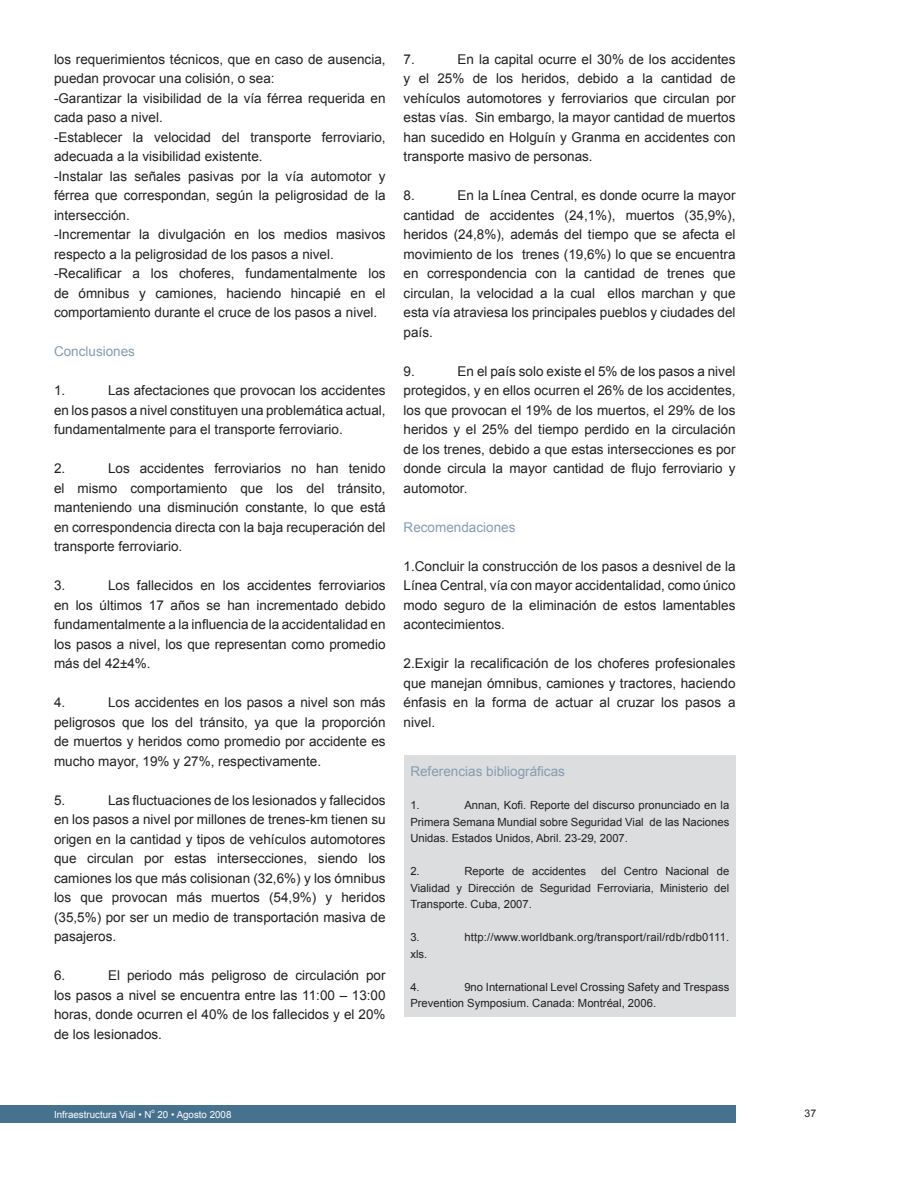
<style>
.page{position:relative;width:918px;height:1188px;background:#fff}
.page>*{position:absolute;margin:0;border:0;box-sizing:border-box;transform-origin:0 0}
.texto{font:13.5px/19.5px "Arial";color:#231f20;text-align:justify}
.subtitulo_1{font:13.5px "Arial";color:#869cb1}
.bibliografia{font:11.25px/16.5px "Arial";color:#231f20;text-align:justify}
.t1{font:10.5px "Arial";color:#231f20}
.t2{font:9.75px "Arial";color:#fff}
.t3{font:6px "Arial";color:#fff}
</style>
<div class="page">
<div style="left:0;top:1105px;width:736px;height:18px;background:#46718f"></div>
<div style="left:404px;top:756px;width:332px;height:261px;background:#dcdddf"></div>
<p class="texto" style="left:54px;top:49px;width:333px">los requerimientos técnicos, que en caso de ausencia, puedan provocar una colisión, o sea:</p>
<p class="texto" style="left:54px;top:88px;width:333px">-Garantizar la visibilidad de la vía férrea requerida en cada paso a nivel.</p>
<p class="texto" style="left:54px;top:127px;width:333px">-Establecer la velocidad del transporte ferroviario, adecuada a la visibilidad existente.</p>
<p class="texto" style="left:54px;top:166px;width:333px">-Instalar las señales pasivas por la vía automotor y férrea que correspondan, según la peligrosidad de la intersección.</p>
<p class="texto" style="left:54px;top:225px;width:333px">-Incrementar la divulgación en los medios masivos respecto a la peligrosidad de los pasos a nivel.</p>
<p class="texto" style="left:54px;top:264px;width:333px">-Recalificar a los choferes, fundamentalmente los de ómnibus y camiones, haciendo hincapié en el comportamiento durante el cruce de los pasos a nivel.</p>
<p class="subtitulo_1" style="left:54px;top:344px;width:83px">Conclusiones</p>
<p class="texto" style="left:54px;top:381px;width:13px">1.</p>
<p class="texto" style="left:54px;top:381px;width:333px;text-indent:54px">Las afectaciones que provocan los accidentes en los pasos a nivel constituyen una problemática actual, fundamentalmente para el transporte ferroviario.</p>
<p class="texto" style="left:54px;top:459px;width:13px">2.</p>
<p class="texto" style="left:54px;top:459px;width:333px;text-indent:54px">Los accidentes ferroviarios no han tenido el mismo comportamiento que los del tránsito, manteniendo una disminución constante, lo que está en correspondencia directa con la baja recuperación del transporte ferroviario.</p>
<p class="texto" style="left:54px;top:576px;width:13px">3.</p>
<p class="texto" style="left:54px;top:576px;width:333px;text-indent:54px">Los fallecidos en los accidentes ferroviarios en los últimos 17 años se han incrementado debido fundamentalmente a la influencia de la accidentalidad en los pasos a nivel, los que representan como promedio más del 42±4%.</p>
<p class="texto" style="left:54px;top:693px;width:13px">4.</p>
<p class="texto" style="left:54px;top:693px;width:333px;text-indent:54px">Los accidentes en los pasos a nivel son más peligrosos que los del tránsito, ya que la proporción de muertos y heridos como promedio por accidente es mucho mayor, 19% y 27%, respectivamente.</p>
<p class="texto" style="left:54px;top:790px;width:13px">5.</p>
<p class="texto" style="left:54px;top:790px;width:333px;text-indent:54px">Las fluctuaciones de los lesionados y fallecidos en los pasos a nivel por millones de trenes-km tienen su origen en la cantidad y tipos de vehículos automotores que circulan por estas intersecciones, siendo los camiones los que más colisionan (32,6%) y los ómnibus los que provocan más muertos (54,9%) y heridos (35,5%) por ser un medio de transportación masiva de pasajeros.</p>
<p class="texto" style="left:54px;top:966px;width:13px">6.</p>
<p class="texto" style="left:54px;top:966px;width:333px;text-indent:54px">El periodo más peligroso de circulación por los pasos a nivel se encuentra entre las 11:00 – 13:00 horas, donde ocurren el 40% de los fallecidos y el 20% de los lesionados.</p>
<p class="texto" style="left:404px;top:49px;width:333px;text-indent:54px">En la capital ocurre el 30% de los accidentes y el 25% de los heridos, debido a la cantidad de vehículos automotores y ferroviarios que circulan por estas vías. Sin embargo, la mayor cantidad de muertos han sucedido en Holguín y Granma en accidentes con transporte masivo de personas.</p>
<p class="texto" style="left:404px;top:186px;width:13px">8.</p>
<p class="texto" style="left:404px;top:49px;width:13px">7.</p>
<p class="texto" style="left:404px;top:186px;width:333px;text-indent:54px">En la Línea Central, es donde ocurre la mayor cantidad de accidentes (24,1%), muertos (35,9%), heridos (24,8%), además del tiempo que se afecta el movimiento de los trenes (19,6%) lo que se encuentra en correspondencia con la cantidad de trenes que circulan, la velocidad a la cual ellos marchan y que esta vía atraviesa los principales pueblos y ciudades del país.</p>
<p class="texto" style="left:404px;top:361px;width:13px">9.</p>
<p class="texto" style="left:404px;top:361px;width:333px;text-indent:54px">En el país solo existe el 5% de los pasos a nivel protegidos, y en ellos ocurren el 26% de los accidentes, los que provocan el 19% de los muertos, el 29% de los heridos y el 25% del tiempo perdido en la circulación de los trenes, debido a que estas intersecciones es por donde circula la mayor cantidad de flujo ferroviario y automotor.</p>
<p class="subtitulo_1" style="left:404px;top:520px;width:113px">Recomendaciones</p>
<p class="texto" style="left:404px;top:556px;width:333px">1.Concluir la construcción de los pasos a desnivel de la Línea Central, vía con mayor accidentalidad, como único modo seguro de la eliminación de estos lamentables acontecimientos.</p>
<p class="texto" style="left:404px;top:654px;width:333px">2.Exigir la recalificación de los choferes profesionales que manejan ómnibus, camiones y tractores, haciendo énfasis en la forma de actuar al cruzar los pasos a nivel.</p>
<p class="subtitulo_1" style="left:410px;top:764px;width:156px">Referencias bibliográficas</p>
<p class="bibliografia" style="left:410px;top:797px;width:11px">1.</p>
<p class="bibliografia" style="left:410px;top:797px;width:320px;text-indent:54px">Annan, Kofi. Reporte del discurso pronunciado en la Primera Semana Mundial sobre Seguridad Vial de las Naciones Unidas. Estados Unidos, Abril. 23-29, 2007.</p>
<p class="bibliografia" style="left:410px;top:863px;width:11px">2.</p>
<p class="bibliografia" style="left:464px;top:863px;width:123px">Reporte de accidentes</p>
<p class="bibliografia" style="left:410px;top:863px;width:320px;text-indent:191px">del Centro Nacional de Vialidad y Dirección de Seguridad Ferroviaria, Ministerio del Transporte. Cuba, 2007.</p>
<p class="bibliografia" style="left:410px;top:929px;width:11px">3.</p>
<p class="bibliografia" style="left:464px;top:929px;width:266px">http://www.worldbank.org/transport/rail/rdb/rdb0111.</p>
<p class="bibliografia" style="left:410px;top:945px;width:18px">xls.</p>
<p class="bibliografia" style="left:410px;top:978px;width:11px">4.</p>
<p class="bibliografia" style="left:410px;top:978px;width:320px;text-indent:54px">9no International Level Crossing Safety and Trespass<br>Prevention Symposium. Canada: Montréal, 2006.</p>
<p class="t2" style="left:54px;top:1109px;width:99px">Infraestructura Vial • N</p>
<p class="t3" style="left:152px;top:1108px;width:5px">o</p>
<p class="t2" style="left:158px;top:1109px;width:75px">20 • Agosto 2008</p>
<p class="t1" style="left:805px;top:1108px;width:13px">37</p>
</div>
